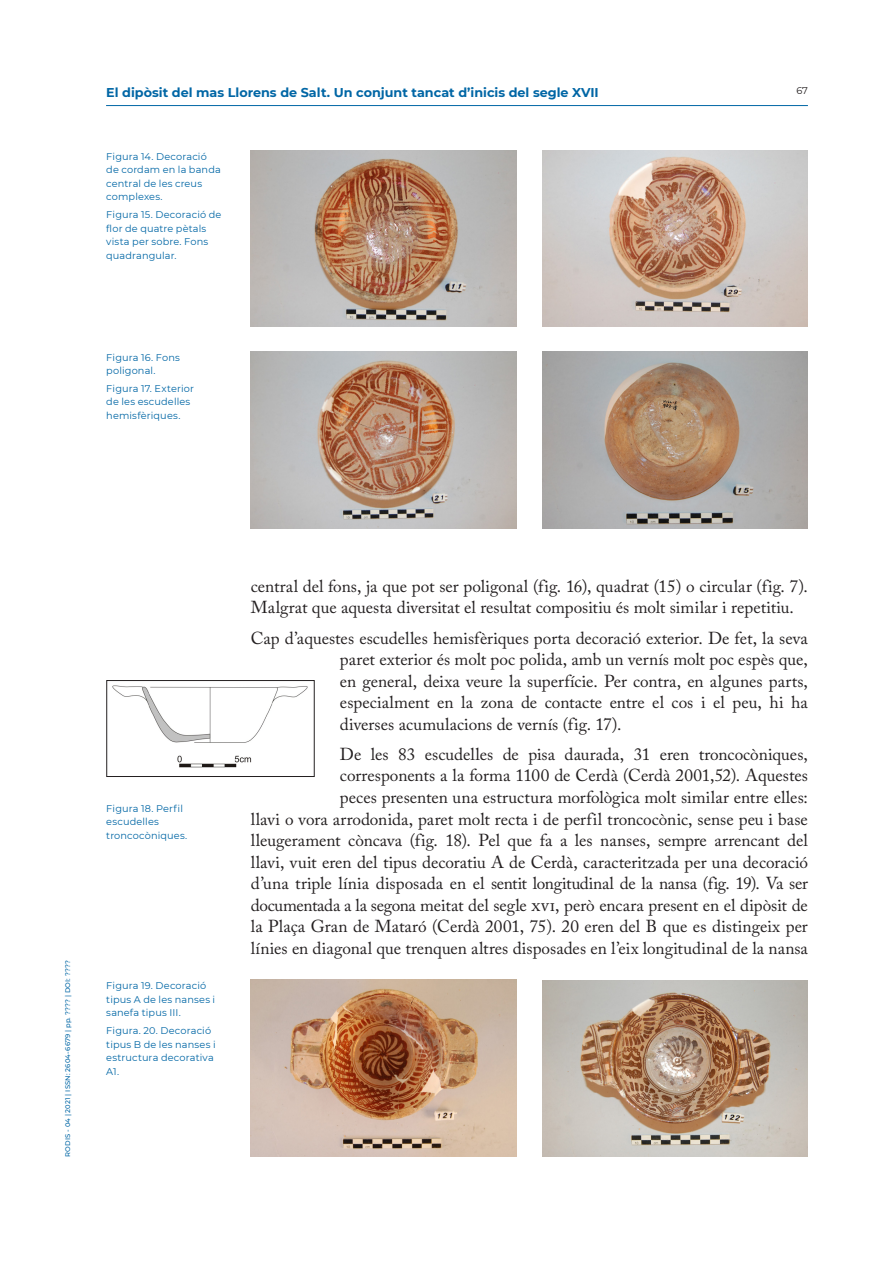
<style>
.page{position:relative;width:893px;height:1263px;background:#fff}
.page>*{position:absolute;margin:0;border:0;box-sizing:border-box;transform-origin:0 0}
.t1{font:17.25px/21.6px "Adobe Caslon Pro";color:#231f20}
.t2{font:700 12.75px "Montserrat";color:#0166a5}
.Peu_foto{font:9.75px/13.5px "Montserrat";letter-spacing:.015em;color:#0166a5}
.t3{font:9.75px "Montserrat";color:#231f20}
.t4{font:500 6.75px "Montserrat";letter-spacing:.025em;color:#0166a5}
</style>
<div class="page">
<hr style="left:106px;top:105px;width:702px;height:1px;background:#0166a5">
<img style="left:112px;top:685px;width:196px;height:83px">
<div style="left:107px;top:680px;width:207px;height:97px;border:1px solid #231f20"></div>
<img style="left:251px;top:150px;width:265px;height:177px">
<img style="left:251px;top:351px;width:265px;height:177px">
<img style="left:251px;top:980px;width:265px;height:177px">
<img style="left:542px;top:150px;width:266px;height:177px">
<img style="left:542px;top:351px;width:266px;height:177px">
<img style="left:542px;top:980px;width:266px;height:177px">
<p class="t2" style="left:106px;top:84px;width:494px">El dipòsit del mas Llorens de Salt. Un conjunt tancat d’inicis del segle XVII</p>
<p class="t3" style="left:796px;top:84px;width:13px">67</p>
<p class="Peu_foto" style="left:106px;top:149px;width:116px">Figura 14. Decoració de cordam en la banda central de les creus complexes.</p>
<p class="Peu_foto" style="left:106px;top:207px;width:117px">Figura 15. Decoració de flor de quatre pètals vista per sobre. Fons quadrangular.</p>
<p class="Peu_foto" style="left:106px;top:350px;width:75px">Figura 16. Fons poligonal.</p>
<p class="Peu_foto" style="left:106px;top:381px;width:89px">Figura 17. Exterior de les escudelles hemisfèriques.</p>
<p class="Peu_foto" style="left:106px;top:801px;width:82px">Figura 18. Perfil escudelles troncocòniques.</p>
<p class="t4" style="left:63px;top:1157px;width:198px;rotate:-90deg">RODIS - 04 | 2021 | ISSN: 2604-6679 | pp. ???? | DOI: ????</p>
<p class="Peu_foto" style="left:106px;top:979px;width:110px">Figura 19. Decoració tipus A de les nanses i sanefa tipus III.</p>
<p class="Peu_foto" style="left:106px;top:1023px;width:111px">Figura. 20. Decoració tipus B de les nanses i estructura decorativa<br>A1.</p>
<p class="t1" style="left:251px;top:575px;width:558px">central del fons, ja que pot ser poligonal (fig. 16), quadrat (15) o circular (fig. 7).<br>Malgrat que aquesta diversitat el resultat compositiu és molt similar i repetitiu.</p>
<p class="t1" style="left:340px;top:627px;width:470px;text-align:justify;text-indent:-89px">Cap d’aquestes escudelles hemisfèriques porta decoració exterior. De fet, la seva paret exterior és molt poc polida, amb un vernís molt poc espès que, en general, deixa veure la superfície. Per contra, en algunes parts, especialment en la zona de contacte entre el cos i el peu, hi ha diverses acumulacions de vernís (fig. 17).</p>
<p class="t1" style="left:251px;top:743px;width:559px;text-align:right">De les 83 escudelles de pisa daurada, 31 eren troncocòniques, corresponents a la forma 1100 de Cerdà (Cerdà 2001,52). Aquestes<br>peces presenten una estructura morfològica molt similar entre elles:<br>llavi o vora arrodonida, paret molt recta i de perfil troncocònic, sense peu i base lleugerament còncava (fig. 18). Pel que fa a les nanses, sempre arrencant del llavi, vuit eren del tipus decoratiu A de Cerdà, caracteritzada per una decoració d’una triple línia disposada en el sentit longitudinal de la nansa (fig. 19). Va ser documentada a la segona meitat del segle xvi, però encara present en el dipòsit de la Plaça Gran de Mataró (Cerdà 2001, 75). 20 eren del B que es distingeix per línies en diagonal que trenquen altres disposades en l’eix longitudinal de la nansa</p>
</div>
